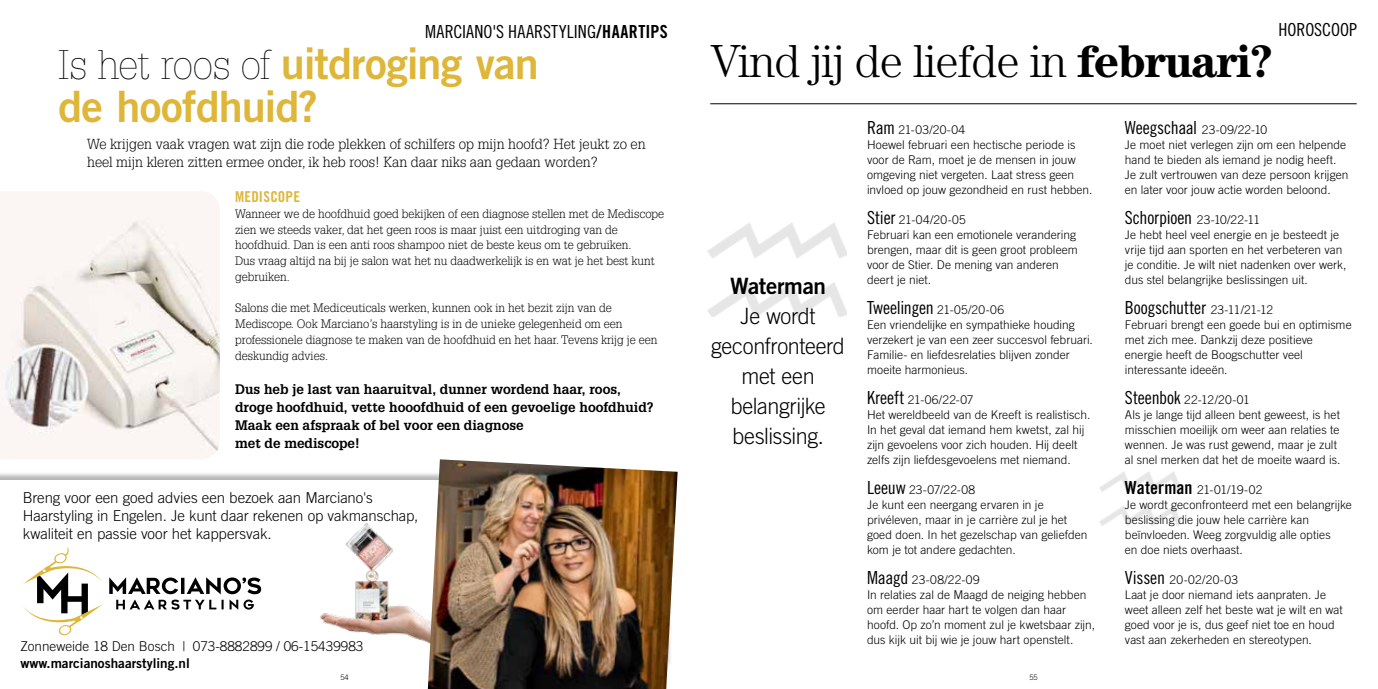
<style>
.page{position:relative;width:1378px;height:689px;background:#fff}
.page>*{position:absolute;margin:0;border:0;box-sizing:border-box;transform-origin:0 0}
.t1{font:300 46.5px "Century Std";letter-spacing:-.02em;color:#000}
.t2{font:43.2px/43.2px "Trade Gothic LT Std Bd 2";letter-spacing:-.02em;color:#deb639}
.t3{font:300 22.5px/30px "Trade Gothic LT Std";letter-spacing:-.02em;color:#000;text-align:center;scale:.96 1}
.t4{font:22.5px "Trade Gothic LT Std Bd 2";letter-spacing:-.015em;color:#000}
.t5{font:18px "Trade Gothic LT Std Cn 18";color:#000}
.t6{font:300 15px/18px "Trade Gothic LT Std";letter-spacing:-.01em;color:#000}
.t7{font:15px "Trade Gothic LT Std Bd Cn 20";letter-spacing:.015em;color:#deb639}
.t8{font:300 14.25px/18px "Glypha LT Std";color:#000}
.t9{font:700 13.5px/18px "Glypha LT Std";color:#000}
.t10{font:300 13.5px "Trade Gothic LT Std";color:#000}
.t11{font:13.5px "Trade Gothic LT Std Bd 2";color:#000}
.t12{font:300 12px/15px "Trade Gothic LT Std";color:#000}
.t13{font:300 12px/15.8px "Glypha LT Std";color:#000}
.t14{font:300 7.5px "Trade Gothic LT Std";color:#000}
.s1{font-family:"Trade Gothic LT Std Bd Cn 20"}
.s2{font-family:"Glypha LT Std";font-weight:100;font-size:40.35px;color:#000}
.s3{font-weight:700}
.s4{font-family:"Trade Gothic LT Std Cn 18";font-weight:400;font-size:18px}
.s5{font-family:"Trade Gothic LT Std";font-weight:300;font-size:12px}
.s6{font-family:"Trade Gothic LT Std Bd Cn 20";font-weight:400;font-size:18px}
</style>
<div class="page">
<hr style="left:710px;top:103px;width:646px;height:1px;background:#000">
<img style="left:707px;top:223px;width:140px;height:94px">
<img style="left:1100px;top:471px;width:81px;height:55px">
<img style="left:0;top:192px;width:220px;height:267px">
<div style="left:0;top:472px;width:672px;height:196px;background:#000;opacity:.3"></div>
<div style="left:0;top:480px;width:668px;height:188px;background:#fff"></div>
<img style="left:37px;top:584px;width:24px;height:19px">
<img style="left:61px;top:584px;width:27px;height:20px">
<img style="left:23px;top:547px;width:79px;height:37px">
<img style="left:23px;top:604px;width:80px;height:31px">
<img style="left:109px;top:577px;width:152px;height:17px">
<img style="left:320px;top:523px;width:108px;height:120px">
<img style="left:428px;top:459px;width:249px;height:230px">
<h3 class="t5" style="left:425px;top:21px;width:244px">MARCIANO'S HAARSTYLING<span class="s1">/HAARTIPS</span></h3>
<h2 class="t2" style="left:58px;top:41px;width:482px"><span class="s2">Is het roos of</span> uitdroging van de hoofdhuid?</h2>
<p class="t8" style="left:87px;top:135px;width:560px">We krijgen vaak vragen wat zijn die rode plekken of schilfers op mijn hoofd? Het jeukt zo en heel mijn kleren zitten ermee onder, ik heb roos! Kan daar niks aan gedaan worden?</p>
<p class="t7" style="left:235px;top:188px;width:67px">MEDISCOPE</p>
<p class="t13" style="left:235px;top:206px;width:431px">Wanneer we de hoofdhuid goed bekijken of een diagnose stellen met de Mediscope zien we steeds vaker, dat het geen roos is maar juist een uitdroging van de hoofdhuid. Dan is een anti roos shampoo niet de beste keus om te gebruiken.<br>Dus vraag altijd na bij je salon wat het nu daadwerkelijk is en wat je het best kunt gebruiken.</p>
<p class="t13" style="left:235px;top:301px;width:424px">Salons die met Mediceuticals werken, kunnen ook in het bezit zijn van de Mediscope. Ook Marciano’s haarstyling is in de unieke gelegenheid om een professionele diagnose te maken van de hoofdhuid en het haar. Tevens krijg je een deskundig advies.</p>
<p class="t9" style="left:235px;top:379px;width:420px">Dus heb je last van haaruitval, dunner wordend haar, roos, droge hoofdhuid, vette hooofdhuid of een gevoelige hoofdhuid?<br>Maak een afspraak of bel voor een diagnose<br>met de mediscope!</p>
<p class="t6" style="left:23px;top:488px;width:397px">Breng voor een goed advies een bezoek aan Marciano's<br>Haarstyling in Engelen. Je kunt daar rekenen op vakmanschap, kwaliteit en passie voor het kappersvak.</p>
<p class="t10" style="left:20px;top:638px;width:344px">Zonneweide 18 Den Bosch | 073-8882899 / 06-15439983</p>
<p class="t11" style="left:20px;top:654px;width:171px">www.marcianoshaarstyling.nl</p>
<h1 class="t1" style="left:711px;top:35px;width:564px">Vind jij de liefde in <span class="s3">februari?</span></h1>
<h3 class="t5" style="left:1278px;top:19px;width:80px">HOROSCOOP</h3>
<h3 class="t4" style="left:730px;top:271px;width:97px">Waterman</h3>
<h3 class="t3" style="left:711px;top:300px;width:141px">Je wordt geconfronteerd met een belangrijke beslissing.</h3>
<p class="t12" style="left:867px;top:122px;width:227px"><span class="s4">Ram</span> 21-03/20-04<br>Hoewel februari een hectische periode is voor de Ram, moet je de mensen in jouw omgeving niet vergeten. Laat stress geen invloed op jouw gezondheid en rust hebben.</p>
<p class="t12" style="left:867px;top:212px;width:212px"><span class="s4">Stier</span> 21-04/20-05<br>Februari kan een emotionele verandering brengen, maar dit is geen groot probleem voor de Stier. De mening van anderen deert je niet.</p>
<p class="t12" style="left:867px;top:302px;width:227px"><span class="s4">Tweelingen</span> 21-05/20-06<br>Een vriendelijke en sympathieke houding verzekert je van een zeer succesvol februari.<br>Familie- en liefdesrelaties blijven zonder moeite harmonieus.</p>
<p class="t12" style="left:867px;top:392px;width:225px"><span class="s4">Kreeft</span> 21-06/22-07<br>Het wereldbeeld van de Kreeft is realistisch.<br>In het geval dat iemand hem kwetst, zal hij zijn gevoelens voor zich houden. Hij deelt zelfs zijn liefdesgevoelens met niemand.</p>
<p class="t12" style="left:867px;top:482px;width:222px"><span class="s4">Leeuw</span> 23-07/22-08<br>Je kunt een neergang ervaren in je privéleven, maar in je carrière zul je het goed doen. In het gezelschap van geliefden kom je tot andere gedachten.</p>
<p class="t12" style="left:867px;top:572px;width:229px"><span class="s4">Maagd</span> 23-08/22-09<br>In relaties zal de Maagd de neiging hebben om eerder haar hart te volgen dan haar hoofd. Op zo’n moment zul je kwetsbaar zijn, dus kijk uit bij wie je jouw hart openstelt.</p>
<p class="t12" style="left:1125px;top:122px;width:225px"><span class="s4">Weegschaal</span> 23-09/22-10<br>Je moet niet verlegen zijn om een helpende hand te bieden als iemand je nodig heeft.<br>Je zult vertrouwen van deze persoon krijgen en later voor jouw actie worden beloond.</p>
<p class="t12" style="left:1125px;top:212px;width:223px"><span class="s4">Schorpioen</span> 23-10/22-11<br>Je hebt heel veel energie en je besteedt je vrije tijd aan sporten en het verbeteren van je conditie. Je wilt niet nadenken over werk, dus stel belangrijke beslissingen uit.</p>
<h3 class="t5" style="left:1125px;top:297px;width:150px">Boogschutter <span class="s5">23-11/21-12</span></h3>
<p class="t12" style="left:1125px;top:317px;width:228px">Februari brengt een goede bui en optimisme met zich mee. Dankzij deze positieve energie heeft de Boogschutter veel interessante ideeën.</p>
<p class="t12" style="left:1125px;top:392px;width:217px"><span class="s4">Steenbok</span> 22-12/20-01<br>Als je lange tijd alleen bent geweest, is het misschien moeilijk om weer aan relaties te wennen. Je was rust gewend, maar je zult al snel merken dat het de moeite waard is.</p>
<p class="t12" style="left:1125px;top:482px;width:228px"><span class="s6">Waterman</span> 21-01/19-02<br>Je wordt geconfronteerd met een belangrijke beslissing die jouw hele carrière kan beïnvloeden. Weeg zorgvuldig alle opties<br>en doe niets overhaast.</p>
<p class="t12" style="left:1125px;top:572px;width:219px"><span class="s4">Vissen</span> 20-02/20-03<br>Laat je door niemand iets aanpraten. Je weet alleen zelf het beste wat je wilt en wat goed voor je is, dus geef niet toe en houd vast aan zekerheden en stereotypen.</p>
<p class="t14" style="left:340px;top:672px;width:10px">54</p>
<p class="t14" style="left:1029px;top:672px;width:10px">55</p>
</div>
